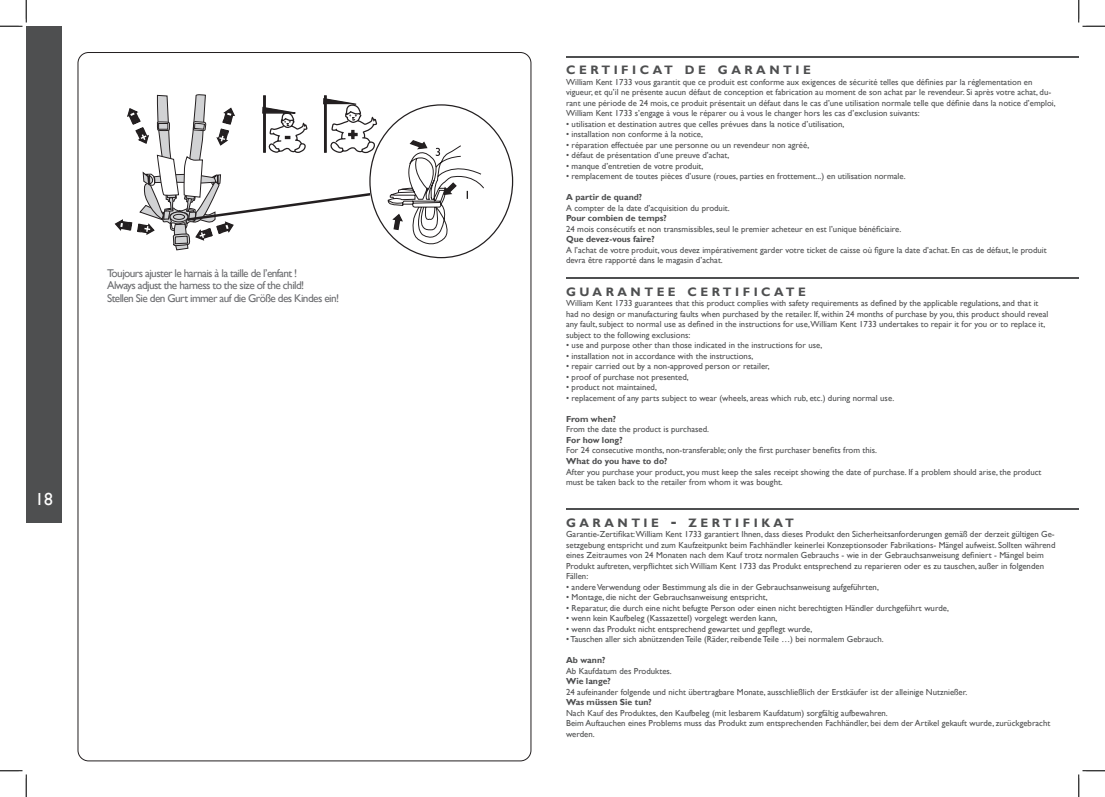
<style>
.page{position:relative;width:1105px;height:797px;background:#fff}
.page>*{position:absolute;margin:0;border:0;box-sizing:border-box;transform-origin:0 0}
.t1{font:17.5px "Gill Sans";color:#fff}
.t2{font:700 12.25px "Gill Sans";letter-spacing:.285em;color:#4e4f50}
.Intro{font:11.25px "Gill Sans";letter-spacing:-.05em;color:#6c6d70}
.t3{font:8.75px/10.5px "Gill Sans";color:#4e4f50}
.t4{font:700 8.75px "Gill Sans";color:#4e4f50}
.s1{font-weight:700}
.s2{font-size:17.5px}
</style>
<div class="page">
<div style="left:26px;top:26px;width:36px;height:496px;background:#4e4f50"></div>
<hr style="left:567px;top:277px;width:512px;height:2px;background:#4e4f50">
<hr style="left:566px;top:56px;width:513px;height:1px;background:#4e4f50">
<hr style="left:566px;top:508px;width:513px;height:2px;background:#4e4f50">
<svg style="left:388px;top:140px;width:97px;height:109px"></svg>
<svg style="left:114px;top:94px;width:264px;height:157px"></svg>
<svg style="left:0;top:0;width:27px;height:27px"></svg>
<svg style="left:0;top:770px;width:27px;height:27px"></svg>
<svg style="left:1078px;top:0;width:27px;height:27px"></svg>
<svg style="left:1078px;top:770px;width:27px;height:27px"></svg>
<p class="Intro" style="left:107px;top:266px;width:192px">Toujours ajuster le harnais à la taille de l’enfant !</p>
<p class="Intro" style="left:107px;top:279px;width:199px">Always adjust the harness to the size of the child!</p>
<p class="Intro" style="left:107px;top:291px;width:234px">Stellen Sie den Gurt immer auf die Größe des Kindes ein!</p>
<p class="t1" style="left:35px;top:489px;width:19px">18</p>
<p class="t2" style="left:566px;top:63px;width:246px">CERTIFICAT DE GARANTIE</p>
<p class="t3" style="left:566px;top:76px;width:491px">William Kent 1733 vous garantit que ce produit est conforme aux exigences de sécurité telles que définies par la réglementation en vigueur, et qu’il ne présente aucun défaut de conception et fabrication au moment de son achat par le revendeur. Si après votre achat, du&shy;rant une période de 24 mois, ce produit présentait un défaut dans le cas d’une utilisation normale telle que définie dans la notice d’emploi, William Kent 1733 s’engage à vous le réparer ou à vous le changer hors les cas d’exclusion suivants:</p>
<p class="t3" style="left:566px;top:118px;width:280px">• utilisation et destination autres que celles prévues dans la notice d’utilisation,</p>
<p class="t3" style="left:566px;top:129px;width:139px">• installation non conforme à la notice,</p>
<p class="t3" style="left:566px;top:139px;width:245px">• réparation effectuée par une personne ou un revendeur non agréé,</p>
<p class="t3" style="left:566px;top:150px;width:165px">• défaut de présentation d’une preuve d’achat,</p>
<p class="t3" style="left:566px;top:160px;width:139px">• manque d’entretien de votre produit,</p>
<p class="t3" style="left:566px;top:171px;width:341px">• remplacement de toutes pièces d’usure (roues, parties en frottement...) en utilisation normale.</p>
<p class="t4" style="left:566px;top:192px;width:78px">A partir de quand?</p>
<p class="t3" style="left:566px;top:202px;width:165px">A compter de la date d’acquisition du produit.</p>
<p class="t4" style="left:566px;top:213px;width:102px">Pour combien de temps?</p>
<p class="t3" style="left:566px;top:223px;width:337px">24 mois consécutifs et non transmissibles, seul le premier acheteur en est l’unique bénéficiaire.</p>
<p class="t4" style="left:566px;top:234px;width:90px">Que devez-vous faire?</p>
<p class="t3" style="left:566px;top:244px;width:482px">A l’achat de votre produit, vous devez impérativement garder votre ticket de caisse où figure la date d’achat. En cas de défaut, le produit devra être rapporté dans le magasin d’achat.</p>
<p class="t2" style="left:566px;top:285px;width:241px">GUARANTEE CERTIFICATE</p>
<p class="t3" style="left:566px;top:298px;width:484px">William Kent 1733 guarantees that this product complies with safety requirements as defined by the applicable regulations, and that it had no design or manufacturing faults when purchased by the retailer. If, within 24 months of purchase by you, this product should reveal any fault, subject to normal use as defined in the instructions for use,William Kent 1733 undertakes to repair it for you or to replace it, subject to the following exclusions:</p>
<p class="t3" style="left:566px;top:340px;width:258px">• use and purpose other than those indicated in the instructions for use,</p>
<p class="t3" style="left:566px;top:351px;width:189px">• installation not in accordance with the instructions,</p>
<p class="t3" style="left:566px;top:361px;width:205px">• repair carried out by a non-approved person or retailer,</p>
<p class="t3" style="left:566px;top:372px;width:124px">• proof of purchase not presented,</p>
<p class="t3" style="left:566px;top:382px;width:92px">• product not maintained,</p>
<p class="t3" style="left:566px;top:393px;width:330px">• replacement of any parts subject to wear (wheels, areas which rub, etc.) during normal use.</p>
<p class="t4" style="left:566px;top:414px;width:51px">From when?</p>
<p class="t3" style="left:566px;top:424px;width:144px">From the date the product is purchased.<br><span class="s1">For how long?</span></p>
<p class="t3" style="left:566px;top:445px;width:312px">For 24 consecutive months, non-transferable; only the first purchaser benefits from this.</p>
<p class="t4" style="left:566px;top:456px;width:103px">What do you have to do?</p>
<p class="t3" style="left:566px;top:466px;width:477px">After you purchase your product, you must keep the sales receipt showing the date of purchase. If a problem should arise, the product must be taken back to the retailer from whom it was bought.</p>
<p class="t2" style="left:566px;top:515px;width:229px">GARANTIE <span class="s2">-</span> ZERTIFIKAT</p>
<p class="t3" style="left:566px;top:529px;width:491px">Garantie-Zertifikat:William Kent 1733 garantiert Ihnen, dass dieses Produkt den Sicherheitsanforderungen gemäß der derzeit gültigen Ge&shy;setzgebung entspricht und zum Kaufzeitpunkt beim Fachhändler keinerlei Konzeptionsoder Fabrikations- Mängel aufweist. Sollten während eines Zeitraumes von 24 Monaten nach dem Kauf trotz normalen Gebrauchs - wie in der Gebrauchsanweisung definiert - Mängel beim Produkt auftreten, verpflichtet sich William Kent 1733 das Produkt entsprechend zu reparieren oder es zu tauschen, außer in folgenden Fällen:</p>
<p class="t3" style="left:566px;top:581px;width:314px">• andere Verwendung oder Bestimmung als die in der Gebrauchsanweisung aufgeführten,</p>
<p class="t3" style="left:566px;top:592px;width:203px">• Montage, die nicht der Gebrauchsanweisung entspricht,</p>
<p class="t3" style="left:566px;top:602px;width:384px">• Reparatur, die durch eine nicht befugte Person oder einen nicht berechtigten Händler durchgeführt wurde,</p>
<p class="t3" style="left:566px;top:613px;width:213px">• wenn kein Kaufbeleg (Kassazettel) vorgelegt werden kann,</p>
<p class="t3" style="left:566px;top:623px;width:248px">• wenn das Produkt nicht entsprechend gewartet und gepflegt wurde,</p>
<p class="t3" style="left:566px;top:634px;width:319px">• Tauschen aller sich abnützenden Teile (Räder, reibende Teile …) bei normalem Gebrauch.</p>
<p class="t4" style="left:566px;top:655px;width:41px">Ab wann?</p>
<p class="t3" style="left:566px;top:665px;width:107px">Ab Kaufdatum des Produktes.</p>
<p class="t4" style="left:566px;top:676px;width:46px">Wie lange?</p>
<p class="t3" style="left:566px;top:686px;width:403px">24 aufeinander folgende und nicht übertragbare Monate, ausschließlich der Erstkäufer ist der alleinige Nutznießer.</p>
<p class="t4" style="left:566px;top:697px;width:87px">Was müssen Sie tun?</p>
<p class="t3" style="left:566px;top:707px;width:323px">Nach Kauf des Produktes, den Kaufbeleg (mit lesbarem Kaufdatum) sorgfältig aufbewahren.</p>
<p class="t3" style="left:566px;top:718px;width:486px">Beim Auftauchen eines Problems muss das Produkt zum entsprechenden Fachhändler, bei dem der Artikel gekauft wurde, zurückgebracht werden.</p>
</div>
